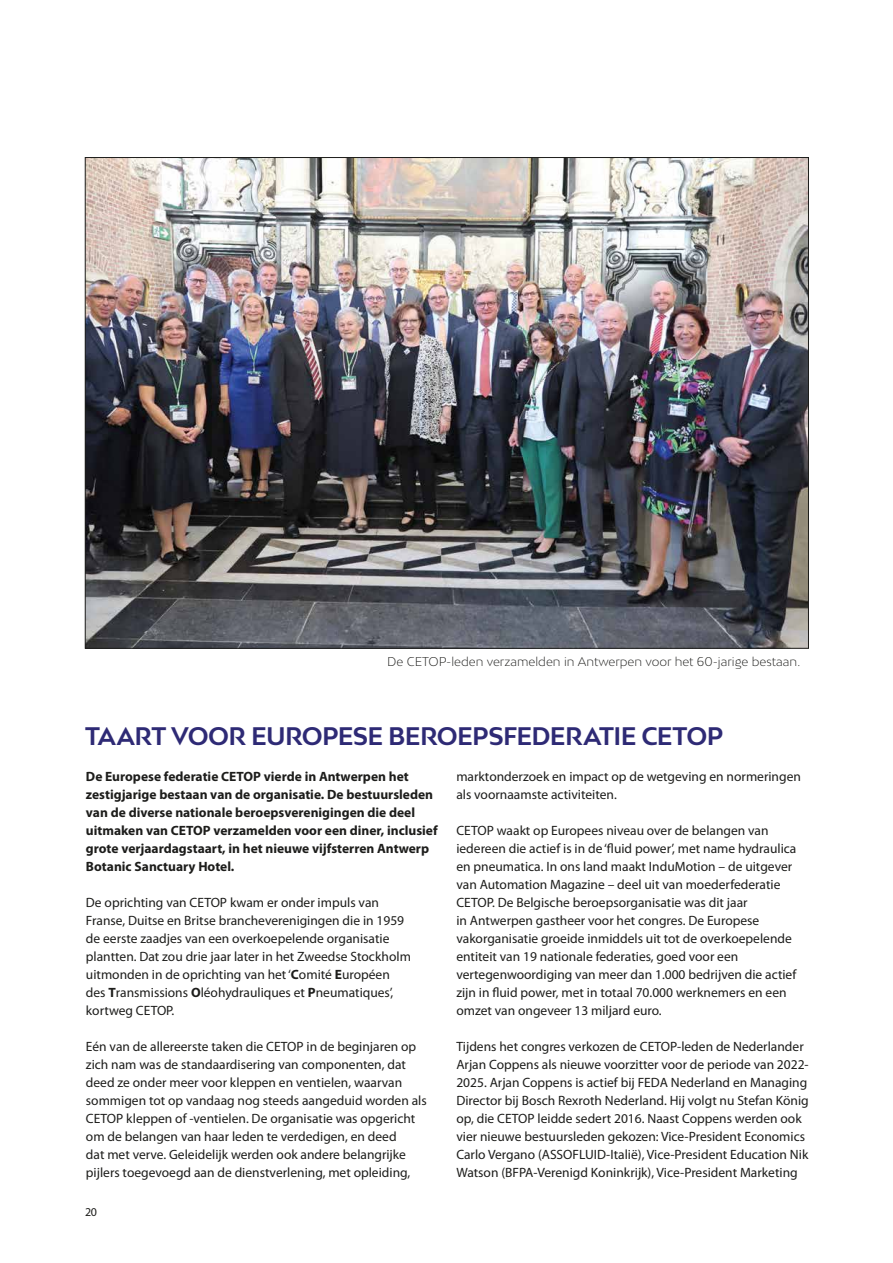
<style>
.page{position:relative;width:893px;height:1263px;background:#fff}
.page>*{position:absolute;margin:0;border:0;box-sizing:border-box;transform-origin:0 0}
.t1{font:700 24px "Bw Mitga";letter-spacing:-.03em;color:#2e2a75}
.t2{font:13.5px/18px "Myriad Pro";color:#1d1d1b}
.t3{font:700 13.5px/18px "Myriad Pro";color:#1d1d1b}
.t4{font:300 12px "Bw Mitga";color:#1d1d1b}
.t5{font:12px "Myriad Pro";color:#1d1d1b}
.s1{font-weight:700}
</style>
<div class="page">
<img style="left:87px;top:159px;width:720px;height:487px">
<p class="t4" style="left:387px;top:654px;width:414px">De CETOP-leden verzamelden in Antwerpen voor het 60-jarige bestaan.</p>
<h1 class="t1" style="left:85px;top:720px;width:639px">TAART VOOR EUROPESE BEROEPSFEDERATIE CETOP</h1>
<p class="t3" style="left:86px;top:767px;width:353px">De Europese federatie CETOP vierde in Antwerpen het zestigjarige bestaan van de organisatie. De bestuursleden van de diverse nationale beroepsverenigingen die deel uitmaken van CETOP verzamelden voor een diner, inclusief grote verjaardagstaart, in het nieuwe vijfsterren Antwerp Botanic Sanctuary Hotel.</p>
<p class="t2" style="left:86px;top:893px;width:326px">De oprichting van CETOP kwam er onder impuls van Franse, Duitse en Britse brancheverenigingen die in 1959 de eerste zaadjes van een overkoepelende organisatie plantten. Dat zou drie jaar later in het Zweedse Stockholm uitmonden in de oprichting van het ‘<span class="s1">C</span>omité <span class="s1">E</span>uropéen des <span class="s1">T</span>ransmissions <span class="s1">O</span>léohydrauliques et <span class="s1">P</span>neumatiques’, kortweg CETOP.</p>
<p class="t2" style="left:86px;top:1037px;width:342px">Eén van de allereerste taken die CETOP in de beginjaren op zich nam was de standaardisering van componenten, dat deed ze onder meer voor kleppen en ventielen, waarvan sommigen tot op vandaag nog steeds aangeduid worden als CETOP kleppen of -ventielen. De organisatie was opgericht om de belangen van haar leden te verdedigen, en deed<br>dat met verve. Geleidelijk werden ook andere belangrijke pijlers toegevoegd aan de dienstverlening, met opleiding,</p>
<p class="t5" style="left:85px;top:1205px;width:14px">20</p>
<p class="t2" style="left:456px;top:767px;width:346px">marktonderzoek en impact op de wetgeving en normeringen als voornaamste activiteiten.</p>
<p class="t2" style="left:456px;top:821px;width:342px">CETOP waakt op Europees niveau over de belangen van iedereen die actief is in de ‘fluid power’, met name hydraulica en pneumatica. In ons land maakt InduMotion – de uitgever van Automation Magazine – deel uit van moederfederatie CETOP. De Belgische beroepsorganisatie was dit jaar<br>in Antwerpen gastheer voor het congres. De Europese vakorganisatie groeide inmiddels uit tot de overkoepelende entiteit van 19 nationale federaties, goed voor een vertegenwoordiging van meer dan 1.000 bedrijven die actief zijn in fluid power, met in totaal 70.000 werknemers en een omzet van ongeveer 13 miljard euro.</p>
<p class="t2" style="left:456px;top:1037px;width:354px">Tijdens het congres verkozen de CETOP-leden de Nederlander Arjan Coppens als nieuwe voorzitter voor de periode van 2022- 2025. Arjan Coppens is actief bij FEDA Nederland en Managing Director bij Bosch Rexroth Nederland. Hij volgt nu Stefan König op, die CETOP leidde sedert 2016. Naast Coppens werden ook vier nieuwe bestuursleden gekozen: Vice-President Economics Carlo Vergano (ASSOFLUID-Italië), Vice-President Education Nik Watson (BFPA-Verenigd Koninkrijk), Vice-President Marketing</p>
</div>
